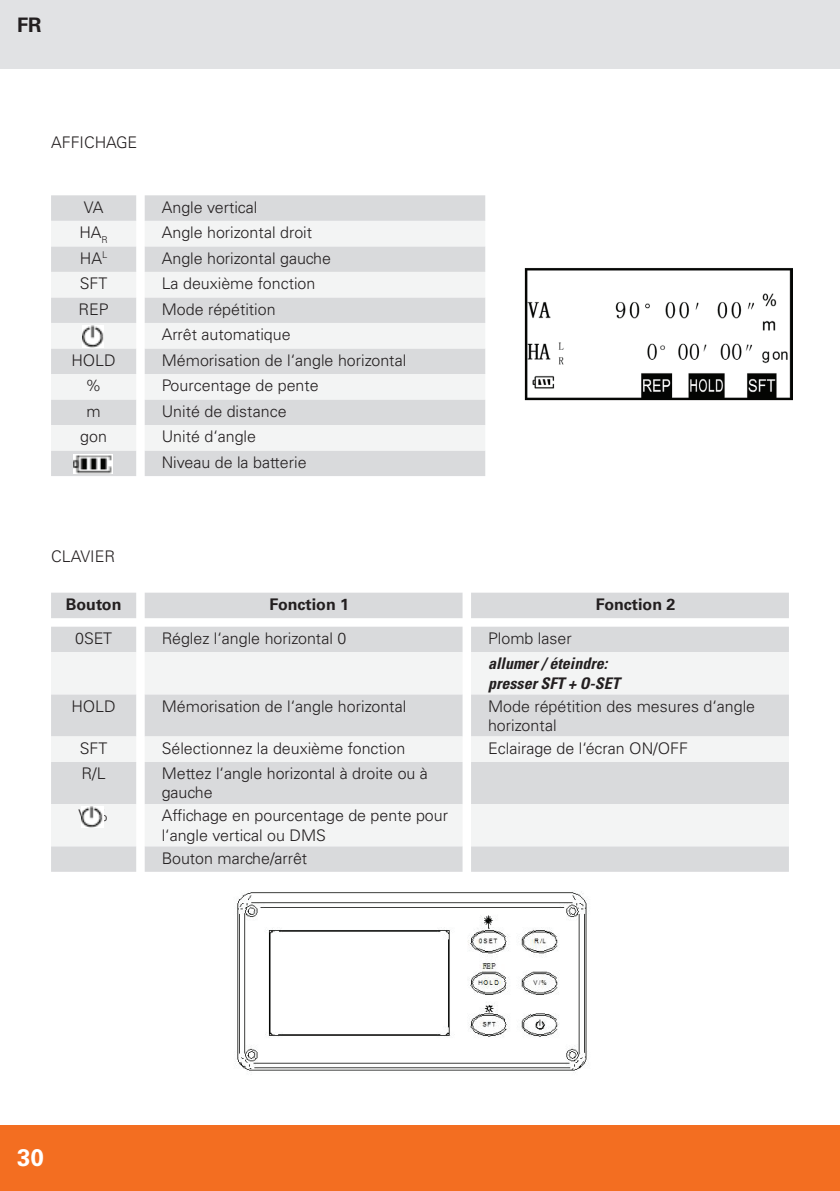
<style>
.page{position:relative;width:840px;height:1191px;background:#fff}
.page>*{position:absolute;margin:0;border:0;box-sizing:border-box;transform-origin:0 0}
.t1{font:700 24px "Univers LT Std";color:#fff}
.t2{font:700 20px "Univers LT Std";color:#231f20}
.t3{font:300 16px/19.2px "Univers LT Std";color:#231f20}
.t4{font:italic 700 condensed 16px/19.2px "Univers LT Std";color:#231f20}
.t5{font:700 16px "Univers LT Std";color:#231f20}
</style>
<div class="page">
<div style="left:0;top:1125px;width:839px;height:66px;background:#f36e21"></div>
<div style="left:0;top:0;width:839px;height:68px;background:#e1e2e4"></div>
<img style="left:524px;top:268px;width:267px;height:133px">
<div style="left:51px;top:195px;width:434px;height:281px;background:#d9dadc"></div>
<svg style="left:51px;top:221px;width:434px;height:229px;fill:#f3f4f4"></svg>
<img style="left:73px;top:454px;width:39px;height:20px">
<img style="left:82px;top:325px;width:22px;height:22px">
<img style="left:236px;top:890px;width:352px;height:183px">
<svg style="left:51px;top:592px;width:737px;height:279px;background:#dedee0"></svg>
<svg style="left:51px;top:652px;width:737px;height:194px;fill:#f3f4f4"></svg>
<img style="left:82px;top:806px;width:21px;height:21px">
<p class="t2" style="left:17px;top:13px;width:26px">FR</p>
<p class="t3" style="left:51px;top:132px;width:88px">AFFICHAGE</p>
<p class="t3" style="left:84px;top:197px;width:21px">VA</p>
<p class="t3" style="left:162px;top:197px;width:97px">Angle vertical</p>
<p class="t3" style="left:79px;top:223px;width:30px">HA<sub>R</sub></p>
<p class="t3" style="left:162px;top:223px;width:152px">Angle horizontal droit</p>
<p class="t3" style="left:80px;top:248px;width:29px">HA<sup>L</sup></p>
<p class="t3" style="left:162px;top:248px;width:171px">Angle horizontal gauche</p>
<p class="t3" style="left:80px;top:274px;width:29px">SFT</p>
<p class="t3" style="left:162px;top:274px;width:155px">La deuxième fonction</p>
<p class="t3" style="left:78px;top:299px;width:32px">REP</p>
<p class="t3" style="left:162px;top:296px;width:130px;line-height:25.6px">Mode répétition<br>Arrêt automatique</p>
<p class="t3" style="left:71px;top:350px;width:46px">HOLD</p>
<p class="t3" style="left:162px;top:350px;width:246px">Mémorisation de l‘angle horizontal</p>
<p class="t3" style="left:86px;top:376px;width:17px">%</p>
<p class="t3" style="left:162px;top:376px;width:158px">Pourcentage de pente</p>
<p class="t3" style="left:86px;top:401px;width:16px">m</p>
<p class="t3" style="left:162px;top:401px;width:126px">Unité de distance</p>
<p class="t3" style="left:80px;top:427px;width:28px">gon</p>
<p class="t3" style="left:162px;top:424px;width:146px;line-height:25.6px">Unité d‘angle<br>Niveau de la batterie</p>
<p class="t3" style="left:51px;top:546px;width:66px">CLAVIER</p>
<p class="t5" style="left:66px;top:595px;width:57px">Bouton</p>
<p class="t5" style="left:269px;top:595px;width:81px">Fonction 1</p>
<p class="t5" style="left:595px;top:595px;width:81px">Fonction 2</p>
<p class="t3" style="left:75px;top:628px;width:38px">0SET</p>
<p class="t3" style="left:162px;top:628px;width:186px">Réglez l‘angle horizontal 0</p>
<p class="t3" style="left:488px;top:628px;width:85px">Plomb laser</p>
<p class="t4" style="left:488px;top:654px;width:133px">allumer / éteindre: presser SFT + O-SET</p>
<p class="t3" style="left:71px;top:696px;width:46px">HOLD</p>
<p class="t3" style="left:162px;top:696px;width:246px">Mémorisation de l‘angle horizontal</p>
<p class="t3" style="left:488px;top:696px;width:268px">Mode répétition des mesures d‘angle horizontal</p>
<p class="t3" style="left:80px;top:738px;width:29px">SFT</p>
<p class="t3" style="left:162px;top:738px;width:245px">Sélectionnez la deuxième fonction</p>
<p class="t3" style="left:488px;top:738px;width:201px">Eclairage de l‘écran ON/OFF</p>
<p class="t3" style="left:82px;top:764px;width:26px">R/L</p>
<p class="t3" style="left:162px;top:764px;width:267px">Mettez l‘angle horizontal à droite ou à gauche</p>
<p class="t3" style="left:78px;top:806px;width:32px">V/%</p>
<p class="t3" style="left:162px;top:806px;width:288px">Affichage en pourcentage de pente pour l‘angle vertical ou DMS</p>
<p class="t3" style="left:162px;top:848px;width:147px">Bouton marche/arrêt</p>
<h1 class="t1" style="left:17px;top:1143px;width:28px">30</h1>
</div>
